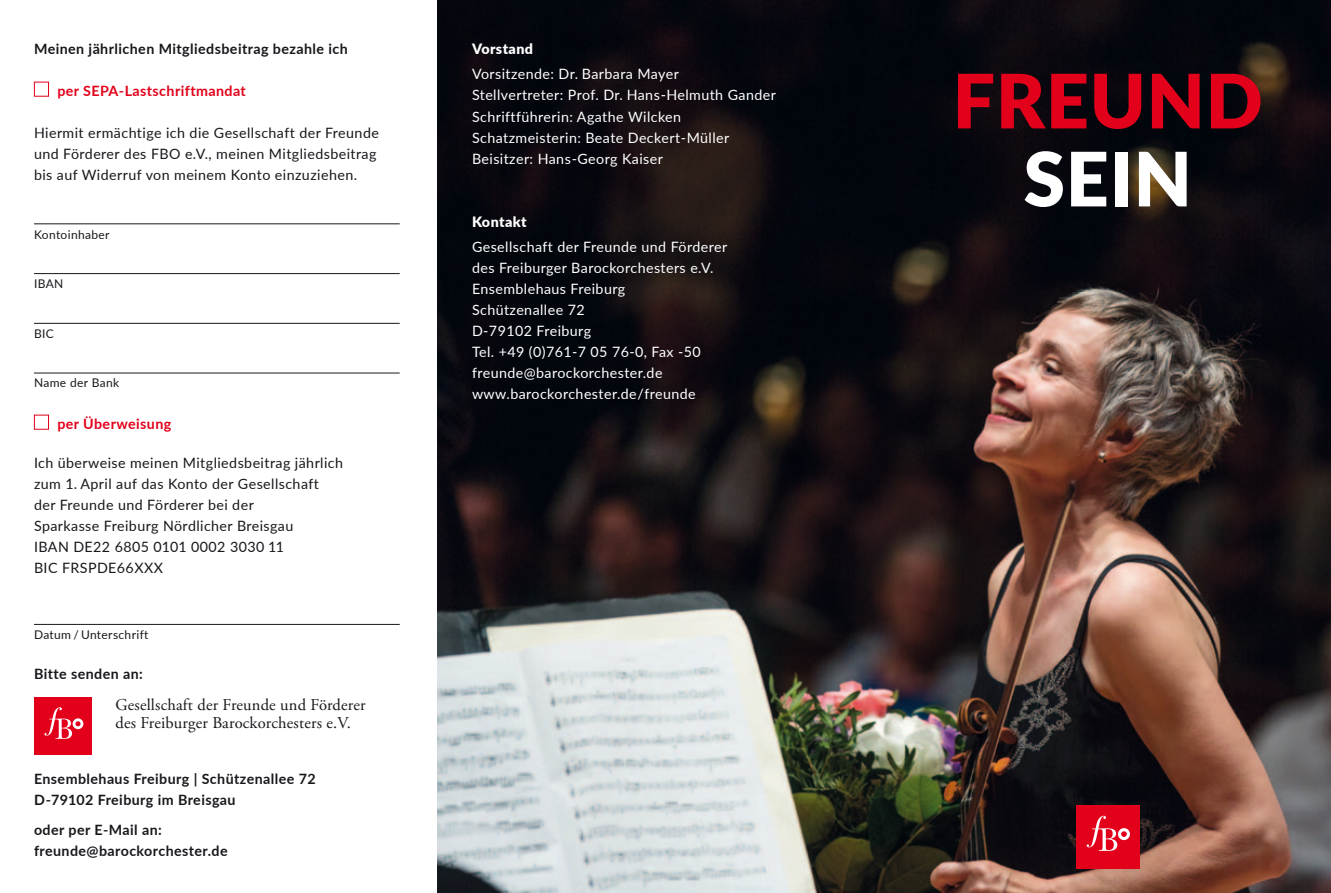
<style>
.page{position:relative;width:1331px;height:893px;background:#fff}
.page>*{position:absolute;margin:0;border:0;box-sizing:border-box;transform-origin:0 0}
.t1{font:900 75px "Lato";letter-spacing:.01em;color:#e2001a}
.t2{font:900 75px "Lato";color:#fff}
.t3{font:16.5px/18px "Adobe Garamond Pro";letter-spacing:.01em;color:#1a171c}
.t4{font:14.25px/21px "Lato";letter-spacing:.03em;color:#fff}
.t5{font:14.25px/21px "Lato";letter-spacing:.03em;color:#1a171c}
.t6{font:700 14.25px/21px "Lato";letter-spacing:.03em;color:#1a171c}
.t7{font:700 14.25px "Lato";letter-spacing:.03em;color:#e2001a}
.t8{font:900 14.25px "Lato";letter-spacing:.03em;color:#fff}
.t9{font:12px "Lato";letter-spacing:.03em;color:#1a171c}
</style>
<div class="page">
<img style="left:438px;top:0;width:893px;height:893px">
<div style="left:34px;top:82px;width:15px;height:15px;border:1px solid #e2001a"></div>
<div style="left:34px;top:415px;width:15px;height:15px;border:1px solid #e2001a"></div>
<hr style="left:34px;top:223px;width:366px;height:1px;background:#1a171c">
<hr style="left:34px;top:273px;width:366px;height:1px;background:#1a171c">
<hr style="left:34px;top:323px;width:366px;height:1px;background:#1a171c">
<hr style="left:34px;top:373px;width:366px;height:1px;background:#1a171c">
<hr style="left:34px;top:624px;width:366px;height:1px;background:#1a171c">
<div style="left:35px;top:697px;width:57px;height:58px;background:#e2001a"></div>
<svg style="left:44px;top:707px;width:39px;height:32px"></svg>
<div style="left:1076px;top:805px;width:63px;height:63px;background:#e2001a"></div>
<svg style="left:1087px;top:816px;width:43px;height:35px"></svg>
<p class="t6" style="left:34px;top:38px;width:315px">Meinen jährlichen Mitgliedsbeitrag bezahle ich</p>
<p class="t7" style="left:57px;top:83px;width:190px">per SEPA-Lastschriftmandat</p>
<p class="t5" style="left:34px;top:123px;width:346px">Hiermit ermächtige ich die Gesellschaft der Freunde und Förderer des FBO e.V., meinen Mitgliedsbeitrag bis auf Widerruf von meinem Konto einzuziehen.</p>
<p class="t9" style="left:34px;top:229px;width:77px">Kontoinhaber</p>
<p class="t9" style="left:34px;top:279px;width:31px">IBAN</p>
<p class="t9" style="left:34px;top:328px;width:21px">BIC</p>
<p class="t9" style="left:34px;top:378px;width:87px">Name der Bank</p>
<p class="t7" style="left:57px;top:416px;width:116px">per Überweisung</p>
<p class="t5" style="left:34px;top:453px;width:311px">Ich überweise meinen Mitgliedsbeitrag jährlich zum 1. April auf das Konto der Gesellschaft der Freunde und Förderer bei der<br>Sparkasse Freiburg Nördlicher Breisgau<br>IBAN DE22 6805 0101 0002 3030 11<br>BIC FRSPDE66XXX</p>
<p class="t9" style="left:34px;top:626px;width:116px">Datum / Unterschrift</p>
<p class="t6" style="left:34px;top:663px;width:110px">Bitte senden an:</p>
<p class="t3" style="left:115px;top:698px;width:252px">Gesellschaft der Freunde und Förderer des Freiburger Barockorchesters e.V.</p>
<p class="t6" style="left:34px;top:768px;width:283px">Ensemblehaus Freiburg | Schützenallee 72<br>D-79102 Freiburg im Breisgau</p>
<p class="t6" style="left:34px;top:819px;width:195px">oder per E-Mail an: freunde@barockorchester.de</p>
<p class="t8" style="left:472px;top:41px;width:63px">Vorstand</p>
<p class="t4" style="left:472px;top:65px;width:305px">Vorsitzende: Dr. Barbara Mayer<br>Stellvertreter: Prof. Dr. Hans-Helmuth Gander Schriftführerin: Agathe Wilcken Schatzmeisterin: Beate Deckert-Müller Beisitzer: Hans-Georg Kaiser</p>
<p class="t8" style="left:472px;top:213px;width:56px">Kontakt</p>
<p class="t4" style="left:472px;top:237px;width:257px">Gesellschaft der Freunde und Förderer des Freiburger Barockorchesters e.V.<br>Ensemblehaus Freiburg<br>Schützenallee 72<br>D-79102 Freiburg<br>Tel. +49 (0)761-7 05 76-0, Fax -50 freunde@barockorchester.de www.barockorchester.de/freunde</p>
<h1 class="t1" style="left:953px;top:59px;width:311px">Freund</h1>
<h1 class="t2" style="left:1023px;top:137px;width:170px">sein</h1>
</div>
